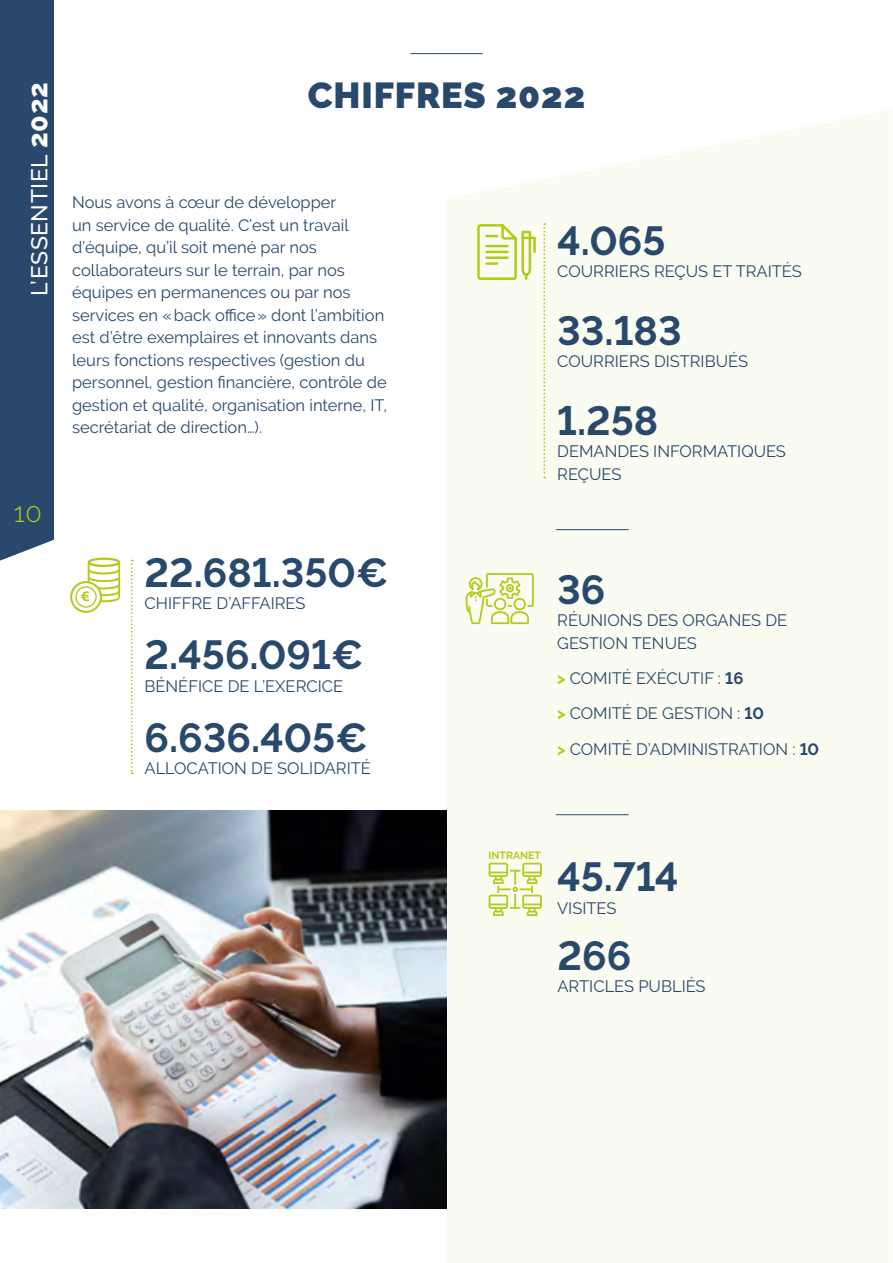
<style>
.page{position:relative;width:893px;height:1263px;background:#fff}
.page>*{position:absolute;margin:0;border:0;box-sizing:border-box;transform-origin:0 0}
.Données_chiffre{font:700 40.5px "Raleway";color:#29496c}
.t1{font:900 36px "Raleway";letter-spacing:.025em;color:#29496c}
.t2{font:300 27px "Raleway";color:#b2cb18}
.t3{font:500 22.95px "Raleway";letter-spacing:.025em;color:#fff}
.données_texte{font:16.5px/22.5px "Raleway";color:#29496c}
.données_texte-2{font:700 10.5px "Raleway";color:#b2cb18}
.s1{font-weight:800;font-size:27px}
.s2{font-weight:700;color:#b2cb18}
.s3{font-weight:700}
</style>
<div class="page">
<div style="left:446px;top:110px;width:446px;height:1153px;background:#fafbf1"></div>
<div style="left:0;top:0;width:54px;height:561px;background:#29496c"></div>
<hr style="left:410px;top:53px;width:73px;height:1px;background:#29496c">
<img style="left:0;top:810px;width:446px;height:399px">
<svg style="left:543px;top:223px;width:2px;height:255px"></svg>
<svg style="left:131px;top:560px;width:2px;height:214px"></svg>
<svg style="left:70px;top:557px;width:50px;height:56px"></svg>
<hr style="left:556px;top:529px;width:73px;height:1px;background:#29496c">
<hr style="left:556px;top:814px;width:73px;height:1px;background:#29496c">
<svg style="left:489px;top:863px;width:53px;height:53px"></svg>
<svg style="left:466px;top:573px;width:68px;height:51px"></svg>
<svg style="left:476px;top:219px;width:61px;height:62px"></svg>
<p class="t3" style="left:26px;top:296px;width:215px;rotate:-90deg">L’ESSENTIEL <span class="s1">2022</span></p>
<p class="t2" style="left:14px;top:497px;width:30px">10</p>
<p class="t1" style="left:308px;top:74px;width:279px">CHIFFRES 2022</p>
<p class="données_texte" style="left:72px;top:191px;width:317px">Nous avons à cœur de développer<br>un service de qualité. C’est un travail d’équipe, qu’il soit mené par nos collaborateurs sur le terrain, par nos équipes en permanences ou par nos services en «back office» dont l’ambition est d’être exemplaires et innovants dans leurs fonctions respectives (gestion du personnel, gestion financière, contrôle de gestion et qualité, organisation interne, IT, secrétariat de direction…).</p>
<p class="Données_chiffre" style="left:144px;top:549px;width:245px">22.681.350€</p>
<p class="données_texte" style="left:144px;top:592px;width:162px">CHIFFRE D’AFFAIRES</p>
<p class="Données_chiffre" style="left:144px;top:632px;width:220px">2.456.091€</p>
<p class="données_texte" style="left:144px;top:674px;width:200px">BÉNÉFICE DE L’EXERCICE</p>
<p class="Données_chiffre" style="left:144px;top:714px;width:225px">6.636.405€</p>
<p class="données_texte" style="left:144px;top:757px;width:228px">ALLOCATION DE SOLIDARITÉ</p>
<p class="Données_chiffre" style="left:557px;top:218px;width:110px">4.065</p>
<p class="données_texte" style="left:557px;top:260px;width:246px">COURRIERS REÇUS ET TRAITÉS</p>
<p class="Données_chiffre" style="left:557px;top:308px;width:126px">33.183</p>
<p class="données_texte" style="left:557px;top:350px;width:192px">COURRIERS DISTRIBUÉS</p>
<p class="Données_chiffre" style="left:557px;top:398px;width:103px">1.258</p>
<p class="données_texte" style="left:557px;top:440px;width:230px">DEMANDES INFORMATIQUES<br>REÇUES</p>
<p class="Données_chiffre" style="left:557px;top:566px;width:50px">36</p>
<p class="données_texte" style="left:557px;top:609px;width:232px">RÉUNIONS DES ORGANES DE<br>GESTION TENUES</p>
<p class="données_texte" style="left:557px;top:667px;width:188px"><span class="s2">&gt;</span> COMITÉ EXÉCUTIF : <span class="s3">16</span></p>
<p class="données_texte" style="left:557px;top:702px;width:208px"><span class="s2">&gt;</span> COMITÉ DE GESTION : <span class="s3">10</span></p>
<p class="données_texte" style="left:557px;top:737px;width:263px"><span class="s2">&gt;</span> COMITÉ D’ADMINISTRATION : <span class="s3">10</span></p>
<p class="données_texte-2" style="left:489px;top:849px;width:54px">INTRANET</p>
<p class="Données_chiffre" style="left:557px;top:854px;width:123px">45.714</p>
<p class="données_texte" style="left:557px;top:897px;width:61px">VISITES</p>
<p class="Données_chiffre" style="left:557px;top:932px;width:75px">266</p>
<p class="données_texte" style="left:557px;top:975px;width:150px">ARTICLES PUBLIÉS</p>
</div>
